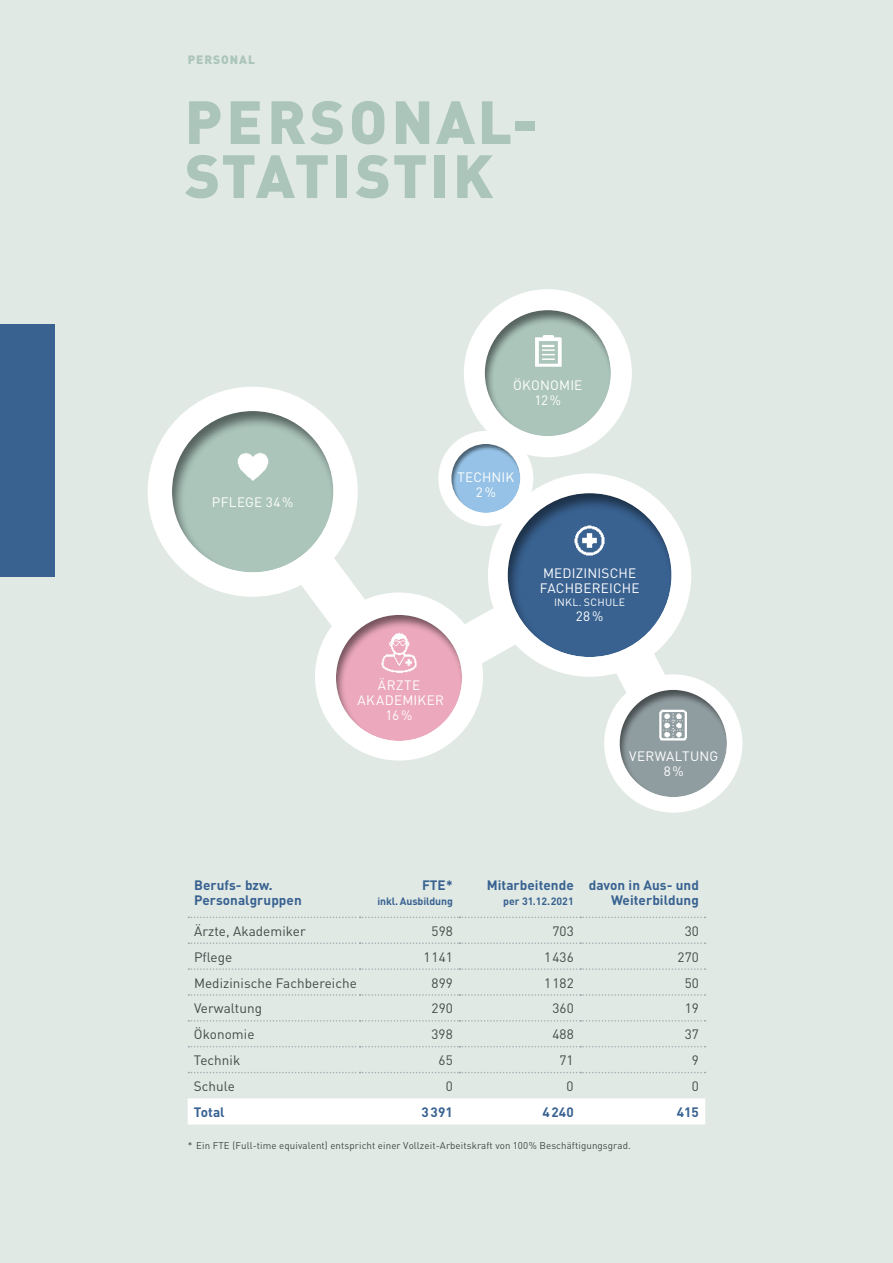
<style>
.page{position:relative;width:893px;height:1263px;background:#e0e9e4}
.page>*{position:absolute;margin:0;border:0;box-sizing:border-box;transform-origin:0 0}
.t1{font:900 60px/54px "DIN";letter-spacing:.04em;color:#abc5bb}
.t2{font:13.5px "DIN";letter-spacing:.005em;color:#424a48}
.t3{font:700 13.5px/15px "DIN";letter-spacing:.005em;color:#396291}
.t4{font:13.5px/15px "DIN";letter-spacing:.015em;color:#fff;text-align:center}
.t5{font:13.5px/15px "DIN";letter-spacing:.035em;color:#fff;text-align:center}
.t6{font:900 12px "DIN";letter-spacing:.08em;color:#abc5bb}
.t7{font:700 10.5px "DIN";letter-spacing:-.01em;color:#396291}
.t8{font:10.5px "DIN";letter-spacing:.025em;color:#fff}
.t9{font:9.75px "DIN";letter-spacing:.01em;color:#424a48}
</style>
<div class="page">
<div style="left:0;top:324px;width:54px;height:252px;background:#396291"></div>
<div style="left:315px;top:592px;width:168px;height:168px;background:#fff;border-radius:50%"></div>
<div style="left:464px;top:289px;width:168px;height:168px;background:#fff;border-radius:50%"></div>
<div style="left:488px;top:473px;width:203px;height:204px;background:#fff;border-radius:50%"></div>
<div style="left:604px;top:674px;width:138px;height:139px;background:#fff;border-radius:50%"></div>
<div style="left:438px;top:431px;width:95px;height:95px;background:#fff;border-radius:50%"></div>
<div style="left:323px;top:604px;width:153px;height:138px;background:#000;opacity:.5"></div>
<div style="left:472px;top:299px;width:153px;height:138px;background:#000;opacity:.5"></div>
<div style="left:495px;top:481px;width:190px;height:177px;background:#000;opacity:.5"></div>
<div style="left:608px;top:678px;width:133px;height:120px;background:#000;opacity:.5"></div>
<div style="left:439px;top:433px;width:96px;height:81px;background:#000;opacity:.5"></div>
<svg style="left:613px;top:647px;width:53px;height:50px"></svg>
<div style="left:148px;top:387px;width:210px;height:210px;background:#fff;border-radius:50%"></div>
<svg style="left:454px;top:603px;width:69px;height:64px"></svg>
<div style="left:159px;top:400px;width:188px;height:173px;background:#000;opacity:.5"></div>
<img style="left:236px;top:445px;width:34px;height:42px">
<img style="left:568px;top:519px;width:43px;height:43px">
<img style="left:376px;top:631px;width:46px;height:43px">
<img style="left:531px;top:328px;width:34px;height:42px">
<img style="left:652px;top:704px;width:43px;height:43px">
<div style="left:188px;top:1098px;width:517px;height:26px;background:#fff"></div>
<svg style="left:188px;top:968px;width:518px;height:2px"></svg>
<svg style="left:188px;top:994px;width:518px;height:2px"></svg>
<svg style="left:188px;top:1020px;width:518px;height:1px"></svg>
<svg style="left:188px;top:1046px;width:518px;height:1px"></svg>
<svg style="left:188px;top:1072px;width:518px;height:1px"></svg>
<svg style="left:188px;top:917px;width:518px;height:1px"></svg>
<svg style="left:188px;top:942px;width:518px;height:2px"></svg>
<svg style="left:296px;top:552px;width:74px;height:80px"></svg>
<p class="t6" style="left:188px;top:52px;width:69px">PERSONAL</p>
<h1 class="t1" style="left:185px;top:92px;width:355px">PERSONAL-<br>STATISTIK</h1>
<p class="t4" style="left:212px;top:494px;width:83px">PFLEGE 34%</p>
<p class="t4" style="left:513px;top:377px;width:71px">ÖKONOMIE<br>12%</p>
<p class="t4" style="left:457px;top:470px;width:58px">TECHNIK<br>2%</p>
<p class="t5" style="left:357px;top:678px;width:88px">ÄRZTE<br>AKADEMIKER<br>16%</p>
<p class="t4" style="left:540px;top:566px;width:101px;text-align:left">MEDIZINISCHE<br>FACHBEREICHE</p>
<p class="t8" style="left:554px;top:596px;width:73px">INKL. SCHULE</p>
<p class="t4" style="left:576px;top:608px;width:29px">28%</p>
<p class="t4" style="left:629px;top:748px;width:91px">VERWALTUNG<br>8%</p>
<p class="t3" style="left:194px;top:877px;width:109px">Berufs- bzw.<br>Personalgruppen</p>
<p class="t3" style="left:422px;top:877px;width:32px">FTE*</p>
<p class="t7" style="left:377px;top:895px;width:77px">inkl. Ausbildung</p>
<p class="t3" style="left:487px;top:877px;width:89px">Mitarbeitende</p>
<p class="t7" style="left:503px;top:895px;width:72px">per 31.12.2021</p>
<p class="t3" style="left:589px;top:877px;width:112px;text-align:right">davon in Aus- und<br>Weiterbildung</p>
<p class="t2" style="left:194px;top:922px;width:113px">Ärzte, Akademiker</p>
<p class="t2" style="left:432px;top:922px;width:23px">598</p>
<p class="t2" style="left:552px;top:922px;width:23px">703</p>
<p class="t2" style="left:685px;top:922px;width:16px">30</p>
<p class="t2" style="left:194px;top:948px;width:40px">Pflege</p>
<p class="t2" style="left:423px;top:948px;width:31px">1141</p>
<p class="t2" style="left:544px;top:948px;width:31px">1436</p>
<p class="t2" style="left:678px;top:948px;width:23px">270</p>
<p class="t2" style="left:194px;top:974px;width:164px">Medizinische Fachbereiche</p>
<p class="t2" style="left:432px;top:974px;width:23px">899</p>
<p class="t2" style="left:544px;top:974px;width:31px">1182</p>
<p class="t2" style="left:685px;top:974px;width:16px">50</p>
<p class="t2" style="left:194px;top:1000px;width:70px">Verwaltung</p>
<p class="t2" style="left:432px;top:1000px;width:23px">290</p>
<p class="t2" style="left:552px;top:1000px;width:23px">360</p>
<p class="t2" style="left:685px;top:1000px;width:16px">19</p>
<p class="t2" style="left:194px;top:1026px;width:62px">Ökonomie</p>
<p class="t2" style="left:431px;top:1026px;width:23px">398</p>
<p class="t2" style="left:552px;top:1026px;width:23px">488</p>
<p class="t2" style="left:685px;top:1026px;width:16px">37</p>
<p class="t2" style="left:194px;top:1052px;width:48px">Technik</p>
<p class="t2" style="left:439px;top:1052px;width:16px">65</p>
<p class="t2" style="left:559px;top:1052px;width:16px">71</p>
<p class="t2" style="left:692px;top:1052px;width:9px">9</p>
<p class="t2" style="left:194px;top:1078px;width:42px">Schule</p>
<p class="t2" style="left:446px;top:1078px;width:9px">0</p>
<p class="t2" style="left:567px;top:1078px;width:9px">0</p>
<p class="t2" style="left:692px;top:1078px;width:9px">0</p>
<p class="t3" style="left:194px;top:1104px;width:32px">Total</p>
<p class="t3" style="left:421px;top:1104px;width:33px">3391</p>
<p class="t3" style="left:542px;top:1104px;width:33px">4240</p>
<p class="t3" style="left:677px;top:1104px;width:24px">415</p>
<p class="t9" style="left:188px;top:1139px;width:445px">* Ein FTE (Full-time equivalent) entspricht einer Vollzeit-Arbeitskraft von 100% Beschäftigungsgrad.</p>
</div>
